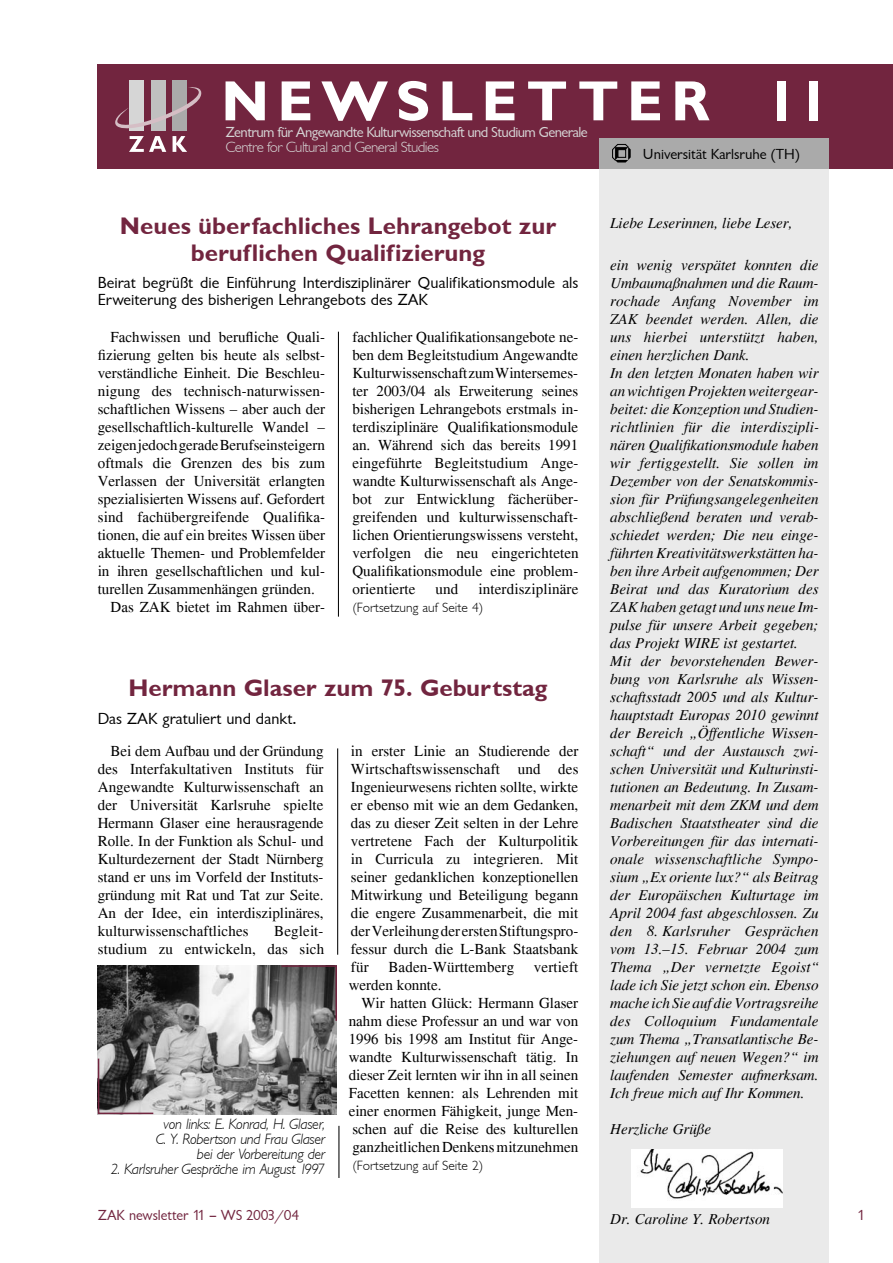
<style>
.page{position:relative;width:893px;height:1263px;background:#fff}
.page>*{position:absolute;margin:0;border:0;box-sizing:border-box;transform-origin:0 0}
.t1{font:57px "Garrison Sans BOLD";letter-spacing:.14em;color:#fff}
.t2{font:24px/27px "Garrison Sans BOLD";color:#72253f;text-align:center}
.t3{font:16.5px/16.5px "Garrison Sans";color:#000}
.t4{font:15px/18px "Times New Roman";color:#000;text-align:justify}
.t5{font:italic 15px/18px "Times New Roman";color:#000}
.t6{font:15px/15px "Garrison Light Sans ITALIC";letter-spacing:-.02em;color:#000;text-align:right}
.t7{font:15px "Garrison Sans";letter-spacing:-.04em;color:#d6d6d6}
.t8{font:15px "Garrison Light Sans";letter-spacing:-.04em;color:#d6d6d6}
.t9{font:15px "Garrison Sans";color:#72253f}
.t10{font:15px "Garrison Sans";color:#000}
.t11{font:13.5px "Garrison Light Sans";color:#000}
</style>
<div class="page">
<div style="left:600px;top:160px;width:229px;height:1103px;background:#eaeaea"></div>
<div style="left:98px;top:64px;width:795px;height:105px;background:#72253f"></div>
<div style="left:130px;top:81px;width:14px;height:50px;background:#d6d6d6"></div>
<div style="left:172px;top:81px;width:15px;height:50px;background:#aaa"></div>
<div style="left:151px;top:81px;width:14px;height:50px;background:#c0c0c0"></div>
<svg style="left:115px;top:85px;width:86px;height:67px"></svg>
<div style="left:600px;top:138px;width:229px;height:31px;background:#aaa"></div>
<hr style="left:337px;top:748px;width:1px;height:207px;background:#000">
<svg style="left:612px;top:144px;width:19px;height:18px"></svg>
<img style="left:631px;top:1149px;width:152px;height:58px">
<hr style="left:338px;top:332px;width:1px;height:285px;background:#000">
<img style="left:98px;top:965px;width:239px;height:149px">
<svg style="left:97px;top:1057px;width:58px;height:58px;background:#635f60"></svg>
<svg style="left:280px;top:965px;width:57px;height:57px;background:#6d696a"></svg>
<hr style="left:339px;top:1126px;width:1px;height:52px;background:#000">
<h1 class="t1" style="left:221px;top:69px;width:490px">NEWSLETTER</h1>
<p class="t7" style="left:225px;top:124px;width:364px">Zentrum für Angewandte Kulturwissenschaft und Studium Generale</p>
<p class="t8" style="left:225px;top:139px;width:215px">Centre for Cultural and General Studies</p>
<h1 class="t1" style="left:766px;top:69px;width:65px">11</h1>
<p class="t10" style="left:643px;top:146px;width:159px">Universität Karlsruhe (TH)</p>
<h2 class="t2" style="left:120px;top:212px;width:438px">Neues überfachliches Lehrangebot zur beruflichen Qualifizierung</h2>
<p class="t3" style="left:98px;top:275px;width:482px">Beirat begrüßt die Einführung Interdisziplinärer Qualifikationsmodule als<br>Erweiterung des bisherigen Lehrangebots des ZAK</p>
<p class="t4" style="left:111px;top:328px;width:216px">Fachwissen und berufliche Quali-</p>
<p class="t4" style="left:98px;top:346px;width:229px">fizierung gelten bis heute als selbst-</p>
<p class="t4" style="left:98px;top:364px;width:229px">verständliche Einheit. Die Beschleu-</p>
<p class="t4" style="left:98px;top:382px;width:229px">nigung des technisch-naturwissen-</p>
<p class="t4" style="left:98px;top:400px;width:229px">schaftlichen Wissens – aber auch der</p>
<p class="t4" style="left:98px;top:418px;width:229px">gesellschaftlich-kulturelle Wandel –</p>
<p class="t4" style="left:98px;top:436px;width:229px">zeigen jedoch gerade Berufseinsteigern</p>
<p class="t4" style="left:98px;top:454px;width:229px">oftmals die Grenzen des bis zum</p>
<p class="t4" style="left:98px;top:472px;width:229px">Verlassen der Universität erlangten</p>
<p class="t4" style="left:98px;top:490px;width:229px">spezialisierten Wissens auf. Gefordert</p>
<p class="t4" style="left:98px;top:508px;width:229px">sind fachübergreifende Qualifika-</p>
<p class="t4" style="left:98px;top:526px;width:229px">tionen, die auf ein breites Wissen über</p>
<p class="t4" style="left:98px;top:544px;width:229px">aktuelle Themen- und Problemfelder</p>
<p class="t4" style="left:98px;top:562px;width:229px">in ihren gesellschaftlichen und kul-</p>
<p class="t4" style="left:98px;top:580px;width:218px">turellen Zusammenhängen gründen.</p>
<p class="t4" style="left:111px;top:598px;width:216px">Das ZAK bietet im Rahmen über-</p>
<p class="t5" style="left:610px;top:214px;width:184px">Liebe Leserinnen, liebe Leser,</p>
<p class="t5" style="left:610px;top:256px;width:210px">ein wenig verspätet konnten die<br>Umbaumaßnahmen und die Raum&shy;rochade Anfang November im<br>ZAK beendet werden. Allen, die uns hierbei unterstützt haben, einen herzlichen Dank.<br>In den letzten Monaten haben wir an wichtigen Projekten weitergear&shy;beitet: die Konzeption und Studien&shy;richtlinien für die interdiszipli&shy;nären Qualifikationsmodule haben wir fertiggestellt. Sie sollen im<br>Dezember von der Senatskommis&shy;sion für Prüfungsangelegenheiten abschließend beraten und verab&shy;schiedet werden; Die neu einge&shy;führten Kreativitätswerkstätten ha&shy;ben ihre Arbeit aufgenommen; Der<br>Beirat und das Kuratorium des<br>ZAK haben getagt und uns neue Im&shy;pulse für unsere Arbeit gegeben; das Projekt WIRE ist gestartet.<br>Mit der bevorstehenden Bewer&shy;bung von Karlsruhe als Wissen&shy;schaftsstadt 2005 und als Kultur&shy;hauptstadt Europas 2010 gewinnt der Bereich „Öffentliche Wissen&shy;schaft“ und der Austausch zwi&shy;schen Universität und Kulturinsti&shy;tutionen an Bedeutung. In Zusam&shy;menarbeit mit dem ZKM und dem<br>Badischen Staatstheater sind die<br>Vorbereitungen für das internati&shy;onale wissenschaftliche Sympo&shy;sium „Ex oriente lux?“ als Beitrag der Europäischen Kulturtage im<br>April 2004 fast abgeschlossen. Zu den 8. Karlsruher Gesprächen vom 13.–15. Februar 2004 zum<br>Thema „Der vernetzte Egoist“ lade ich Sie jetzt schon ein. Ebenso mache ich Sie auf die Vortragsreihe des Colloquium Fundamentale zum Thema „Transatlantische Be&shy;ziehungen auf neuen Wegen?“ im laufenden Semester aufmerksam.<br>Ich freue mich auf Ihr Kommen.</p>
<p class="t5" style="left:610px;top:1120px;width:102px">Herzliche Grüße</p>
<p class="t4" style="left:352px;top:328px;width:228px">fachlicher Qualifikationsangebote ne&shy;ben dem Begleitstudium Angewandte Kulturwissenschaft zum Wintersemes&shy;ter 2003/04 als Erweiterung seines bisherigen Lehrangebots erstmals in&shy;terdisziplinäre Qualifikationsmodule an. Während sich das bereits 1991 eingeführte Begleitstudium Ange&shy;wandte Kulturwissenschaft als Ange&shy;bot zur Entwicklung fächerüber&shy;greifenden und kulturwissenschaft&shy;lichen Orientierungswissens versteht, verfolgen die neu eingerichteten Qualifikationsmodule eine problem&shy;orientierte</p>
<p class="t4" style="left:436px;top:580px;width:24px">und</p>
<p class="t4" style="left:478px;top:580px;width:101px">interdisziplinäre</p>
<p class="t11" style="left:352px;top:600px;width:132px">(Fortsetzung auf Seite 4)</p>
<h2 class="t2" style="left:129px;top:674px;width:420px">Hermann Glaser zum 75. Geburtstag</h2>
<p class="t3" style="left:98px;top:710px;width:200px">Das ZAK gratuliert und dankt.</p>
<p class="t4" style="left:98px;top:742px;width:227px;text-indent:13px">Bei dem Aufbau und der Gründung des Interfakultativen Instituts für Angewandte Kulturwissenschaft an der Universität Karlsruhe spielte Hermann Glaser eine herausragende Rolle. In der Funktion als Schul- und Kulturdezernent der Stadt Nürnberg stand er uns im Vorfeld der Instituts&shy;gründung mit Rat und Tat zur Seite.<br>An der Idee, ein interdisziplinäres, kulturwissenschaftliches</p>
<p class="t4" style="left:351px;top:742px;width:229px">in erster Linie an Studierende der Wirtschaftswissenschaft und des Ingenieurwesens richten sollte, wirkte er ebenso mit wie an dem Gedanken, das zu dieser Zeit selten in der Lehre vertretene Fach der Kulturpolitik in Curricula zu integrieren. Mit seiner gedanklichen konzeptionellen Mitwirkung und Beteiligung begann die engere Zusammenarbeit, die mit der Verleihung der ersten Stiftungspro&shy;fessur durch die L-Bank Staatsbank für</p>
<p class="t4" style="left:98px;top:922px;width:228px;text-align:right">Begleit-<br>studium zu entwickeln, das sich</p>
<p class="t4" style="left:388px;top:958px;width:127px">Baden-Württemberg</p>
<p class="t4" style="left:534px;top:958px;width:46px">vertieft</p>
<p class="t4" style="left:349px;top:976px;width:94px">werden konnte.</p>
<p class="t4" style="left:361px;top:994px;width:218px">Wir hatten Glück: Hermann Glaser</p>
<p class="t4" style="left:349px;top:1012px;width:231px">nahm diese Professur an und war von</p>
<p class="t4" style="left:349px;top:1030px;width:231px">1996 bis 1998 am Institut für Ange-</p>
<p class="t4" style="left:349px;top:1048px;width:231px">wandte Kulturwissenschaft tätig. In</p>
<p class="t4" style="left:349px;top:1066px;width:231px">dieser Zeit lernten wir ihn in all seinen</p>
<p class="t4" style="left:349px;top:1084px;width:231px">Facetten kennen: als Lehrenden mit</p>
<p class="t4" style="left:349px;top:1102px;width:231px">einer enormen Fähigkeit, junge Men-</p>
<p class="t4" style="left:352px;top:1120px;width:227px">schen auf die Reise des kulturellen</p>
<p class="t4" style="left:352px;top:1138px;width:227px">ganzheitlichen Denkens mitzunehmen</p>
<p class="t6" style="left:156px;top:1116px;width:171px">von links: E. Konrad, H. Glaser,<br>C. Y. Robertson und Frau Glaser bei der Vorbereitung der</p>
<p class="t6" style="left:110px;top:1161px;width:216px">2. Karlsruher Gespräche im August 1997</p>
<p class="t9" style="left:98px;top:1207px;width:203px">ZAK newsletter 11 – WS 2003/04</p>
<p class="t9" style="left:857px;top:1207px;width:9px">1</p>
<p class="t11" style="left:352px;top:1158px;width:132px">(Fortsetzung auf Seite 2)</p>
<p class="t5" style="left:610px;top:1210px;width:161px">Dr. Caroline Y. Robertson</p>
</div>
